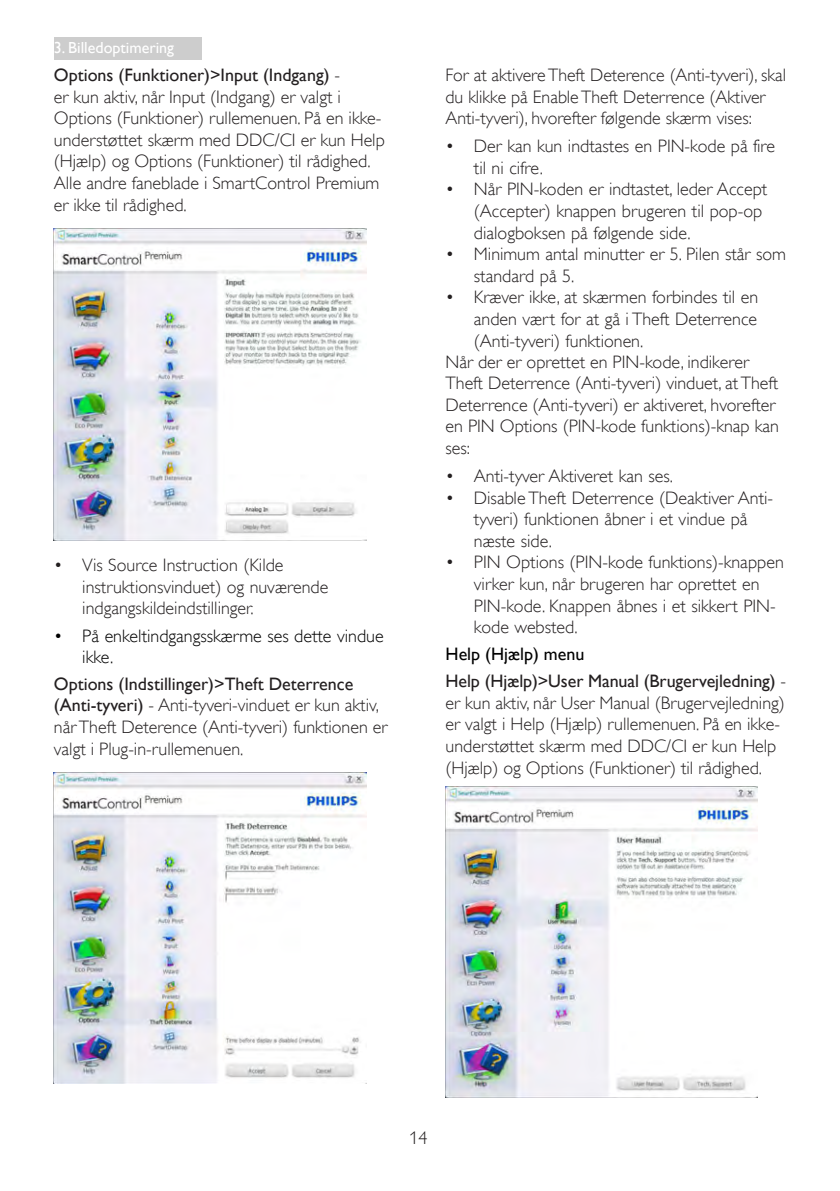
<style>
.page{position:relative;width:840px;height:1191px;background:#fff}
.page>*{position:absolute;margin:0;border:0;box-sizing:border-box;transform-origin:0 0}
.chapter-paragraph{font:18px/21.6px "Gill Sans Alt One WGL Light";color:#231f20}
.Bullet{font:18px/21.6px "Gill Sans Alt One WGL Light";color:#231f20}
.Bullet-2{font:18px/21.6px "Gill Sans Alt One WGL Light";color:#000}
.Heading_3{font:18px "Gill Sans Alt One WGL";color:#000}
.t1{font:16px "Gill Sans Alt One WGL";color:#fff}
.s1{font-family:"Gill Sans Alt One WGL"}
</style>
<div class="page">
<div style="left:54px;top:37px;width:147px;height:23px;background:#cdcdcd"></div>
<img style="left:54px;top:228px;width:312px;height:312px">
<img style="left:54px;top:772px;width:312px;height:312px">
<img style="left:445px;top:786px;width:312px;height:312px">
<p class="t1" style="left:54px;top:36px;width:122px">3. Billedoptimering</p>
<p class="chapter-paragraph" style="left:54px;top:64px;width:332px"><span class="s1">Options (Funktioner)&gt;Input (Indgang)</span> -<br>er kun aktiv, når Input (Indgang) er valgt i Options (Funktioner) rullemenuen. På en ikke&shy;understøttet skærm med DDC/CI er kun Help (Hjælp) og Options (Funktioner) til rådighed.<br>Alle andre faneblade i SmartControl Premium er ikke til rådighed.</p>
<p class="Bullet" style="left:82px;top:554px;width:247px;text-indent:-28px">• Vis Source Instruction (Kilde instruktionsvinduet) og nuværende indgangskildeindstillinger.</p>
<p class="Bullet-2" style="left:82px;top:625px;width:303px;text-indent:-28px">• På enkeltindgangsskærme ses dette vindue ikke.</p>
<p class="chapter-paragraph" style="left:54px;top:673px;width:335px"><span class="s1">Options (Indstillinger)&gt;Theft Deterrence (Anti-tyveri)</span> - Anti-tyveri-vinduet er kun aktiv, nårTheft Deterence (Anti-tyveri) funktionen er valgt i Plug-in-rullemenuen.</p>
<p class="chapter-paragraph" style="left:445px;top:64px;width:342px">For at aktivereTheft Deterence (Anti-tyveri), skal du klikke på EnableTheft Deterrence (Aktiver<br>Anti-tyveri), hvorefter følgende skærm vises:</p>
<p class="Bullet" style="left:473px;top:135px;width:303px;text-indent:-28px">• Der kan kun indtastes en PIN-kode på fire til ni cifre.</p>
<p class="Bullet" style="left:473px;top:179px;width:295px;text-indent:-28px">• Når PIN-koden er indtastet, leder Accept (Accepter) knappen brugeren til pop-op dialogboksen på følgende side.</p>
<p class="Bullet" style="left:473px;top:243px;width:313px;text-indent:-28px">• Minimum antal minutter er 5. Pilen står som standard på 5.</p>
<p class="Bullet" style="left:473px;top:287px;width:286px;text-align:justify;text-indent:-28px">• Kræver ikke, at skærmen forbindes til en anden vært for at gå i Theft Deterrence (Anti-tyveri) funktionen.</p>
<p class="chapter-paragraph" style="left:445px;top:351px;width:335px">Når der er oprettet en PIN-kode, indikerer Theft Deterrence (Anti-tyveri) vinduet, atTheft Deterrence (Anti-tyveri) er aktiveret, hvorefter en PIN Options (PIN-kode funktions)-knap kan ses:</p>
<p class="Bullet" style="left:445px;top:465px;width:229px">• Anti-tyver Aktiveret kan ses.</p>
<p class="Bullet" style="left:473px;top:487px;width:301px;text-indent:-28px">• Disable Theft Deterrence (Deaktiver Anti&shy;tyveri) funktionen åbner i et vindue på næste side.</p>
<p class="Bullet" style="left:473px;top:551px;width:311px;text-indent:-28px">• PIN Options (PIN-kode funktions)-knappen virker kun, når brugeren har oprettet en PIN-kode. Knappen åbnes i et sikkert PIN&shy;kode websted.</p>
<p class="Heading_3" style="left:445px;top:641px;width:140px">Help (Hjælp) menu</p>
<p class="chapter-paragraph" style="left:445px;top:670px;width:342px"><span class="s1">Help (Hjælp)&gt;User Manual (Brugervejledning)</span> - er kun aktiv, når User Manual (Brugervejledning) er valgt i Help (Hjælp) rullemenuen. På en ikke&shy;understøttet skærm med DDC/CI er kun Help (Hjælp) og Options (Funktioner) til rådighed.</p>
<p class="chapter-paragraph" style="left:409px;top:1127px;width:19px">14</p>
</div>
